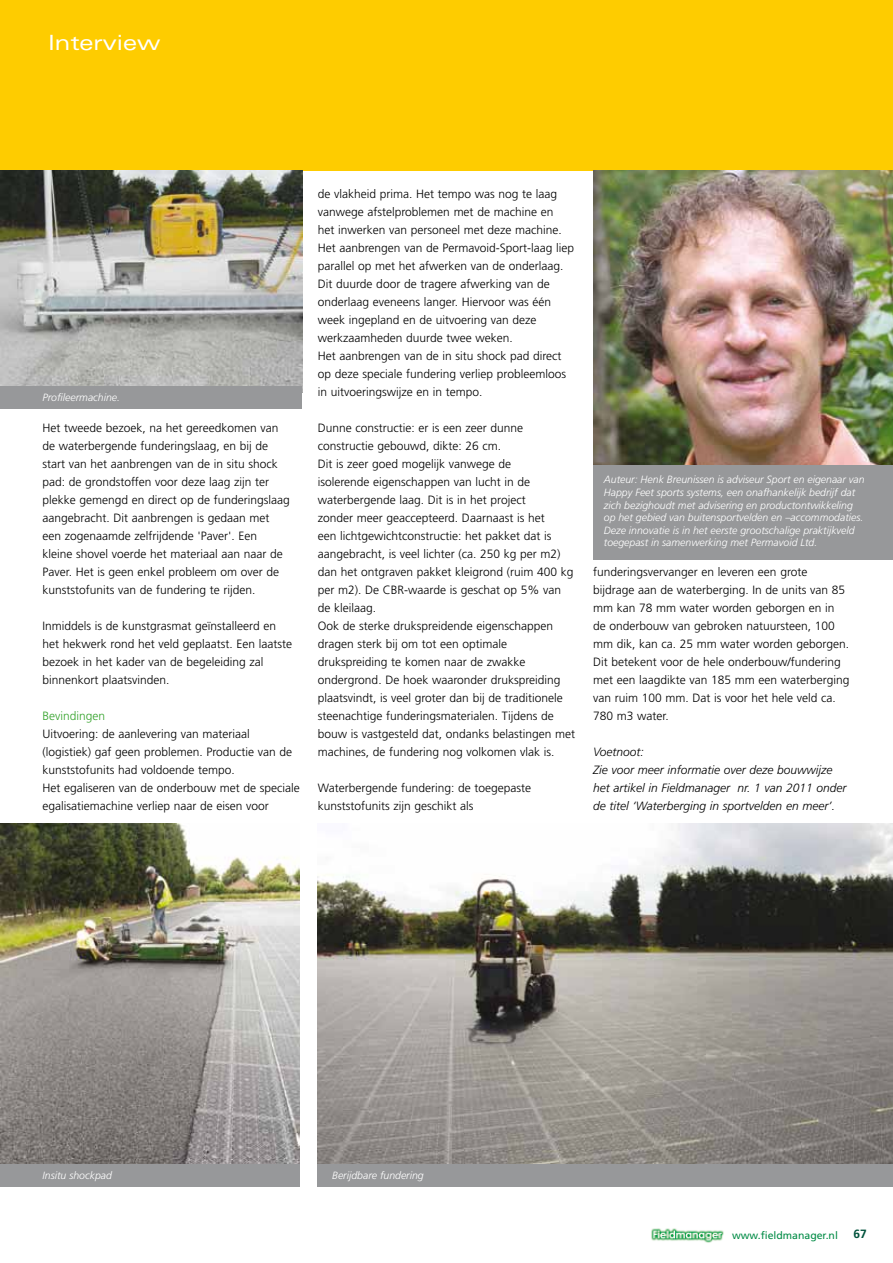
<style>
.page{position:relative;width:893px;height:1263px;background:#fff}
.page>*{position:absolute;margin:0;border:0;box-sizing:border-box;transform-origin:0 0}
.t1{font:expanded 21px "Univers";color:#fff}
.t2{font:300 12px/18px "Frutiger";color:#000}
.t3{font:italic 300 12px/18px "Frutiger";color:#000}
.t4{font:300 12px "Frutiger";color:#35a32c}
.t5{font:700 12px "Frutiger";color:#00523c}
.t6{font:italic 300 10.5px/12.6px "Frutiger";color:#fff}
.t7{font:10.5px "Frutiger";color:#008b45}
</style>
<div class="page">
<img style="left:651px;top:1228px;width:73px;height:15px">
<div style="left:0;top:0;width:893px;height:170px;background:#fecc00"></div>
<img style="left:1px;top:170px;width:301px;height:216px">
<img style="left:0;top:823px;width:300px;height:341px">
<img style="left:593px;top:170px;width:300px;height:295px">
<img style="left:318px;top:823px;width:575px;height:341px">
<div style="left:1px;top:386px;width:301px;height:23px;background:#97989a"></div>
<div style="left:0;top:1164px;width:300px;height:22px;background:#97989a"></div>
<div style="left:593px;top:465px;width:300px;height:95px;background:#97989a"></div>
<div style="left:318px;top:1164px;width:575px;height:22px;background:#97989a"></div>
<h1 class="t1" style="left:49px;top:30px;width:113px">Interview</h1>
<p class="t6" style="left:43px;top:390px;width:79px">Profileermachine.</p>
<p class="t2" style="left:43px;top:419px;width:249px">Het tweede bezoek, na het gereedkomen van de waterbergende funderingslaag, en bij de start van het aanbrengen van de in situ shock pad: de grondstoffen voor deze laag zijn ter plekke gemengd en direct op de funderingslaag aangebracht. Dit aanbrengen is gedaan met een zogenaamde zelfrijdende 'Paver'. Een kleine shovel voerde het materiaal aan naar de Paver. Het is geen enkel probleem om over de kunststofunits van de fundering te rijden.</p>
<p class="t2" style="left:43px;top:617px;width:251px">Inmiddels is de kunstgrasmat geïnstalleerd en het hekwerk rond het veld geplaatst. Een laatste bezoek in het kader van de begeleiding zal binnenkort plaatsvinden.</p>
<p class="t4" style="left:43px;top:709px;width:64px">Bevindingen</p>
<p class="t2" style="left:43px;top:725px;width:259px">Uitvoering: de aanlevering van materiaal (logistiek) gaf geen problemen. Productie van de kunststofunits had voldoende tempo.<br>Het egaliseren van de onderbouw met de speciale egalisatiemachine verliep naar de eisen voor</p>
<p class="t2" style="left:318px;top:185px;width:258px">de vlakheid prima. Het tempo was nog te laag vanwege afstelproblemen met de machine en<br>het inwerken van personeel met deze machine.<br>Het aanbrengen van de Permavoid-Sport-laag liep parallel op met het afwerken van de onderlaag.<br>Dit duurde door de tragere afwerking van de onderlaag eveneens langer. Hiervoor was één week ingepland en de uitvoering van deze werkzaamheden duurde twee weken.<br>Het aanbrengen van de in situ shock pad direct op deze speciale fundering verliep probleemloos in uitvoeringswijze en in tempo.</p>
<p class="t2" style="left:318px;top:419px;width:259px">Dunne constructie: er is een zeer dunne constructie gebouwd, dikte: 26 cm.<br>Dit is zeer goed mogelijk vanwege de<br>isolerende eigenschappen van lucht in de waterbergende laag. Dit is in het project<br>zonder meer geaccepteerd. Daarnaast is het<br>een lichtgewichtconstructie: het pakket dat is aangebracht, is veel lichter (ca. 250 kg per m2) dan het ontgraven pakket kleigrond (ruim 400 kg per m2). De CBR-waarde is geschat op 5% van de kleilaag.<br>Ook de sterke drukspreidende eigenschappen dragen sterk bij om tot een optimale drukspreiding te komen naar de zwakke ondergrond. De hoek waaronder drukspreiding plaatsvindt, is veel groter dan bij de traditionele steenachtige funderingsmaterialen. Tijdens de bouw is vastgesteld dat, ondanks belastingen met machines, de fundering nog volkomen vlak is.</p>
<p class="t2" style="left:318px;top:779px;width:215px">Waterbergende fundering: de toegepaste kunststofunits zijn geschikt als</p>
<p class="t6" style="left:604px;top:473px;width:262px">Auteur: Henk Breunissen is adviseur Sport en eigenaar van Happy Feet sports systems, een onafhankelijk bedrijf dat zich bezighoudt met advisering en productontwikkeling op het gebied van buitensportvelden en –accommodaties.<br>Deze innovatie is in het eerste grootschalige praktijkveld toegepast in samenwerking met Permavoid Ltd.</p>
<p class="t2" style="left:593px;top:563px;width:258px">funderingsvervanger en leveren een grote bijdrage aan de waterberging. In de units van 85 mm kan 78 mm water worden geborgen en in de onderbouw van gebroken natuursteen, 100 mm dik, kan ca. 25 mm water worden geborgen.<br>Dit betekent voor de hele onderbouw/fundering met een laagdikte van 185 mm een waterberging van ruim 100 mm. Dat is voor het hele veld ca.<br>780 m3 water.</p>
<p class="t3" style="left:593px;top:743px;width:255px">Voetnoot:<br>Zie voor meer informatie over deze bouwwijze het artikel in Fieldmanager nr. 1 van 2011 onder de titel ‘Waterberging in sportvelden en meer’.</p>
<p class="t6" style="left:43px;top:1169px;width:71px">Insitu shockpad</p>
<p class="t6" style="left:332px;top:1169px;width:93px">Berijdbare fundering</p>
<p class="t7" style="left:732px;top:1229px;width:107px">www.fieldmanager.nl</p>
<p class="t5" style="left:853px;top:1227px;width:15px">67</p>
</div>
